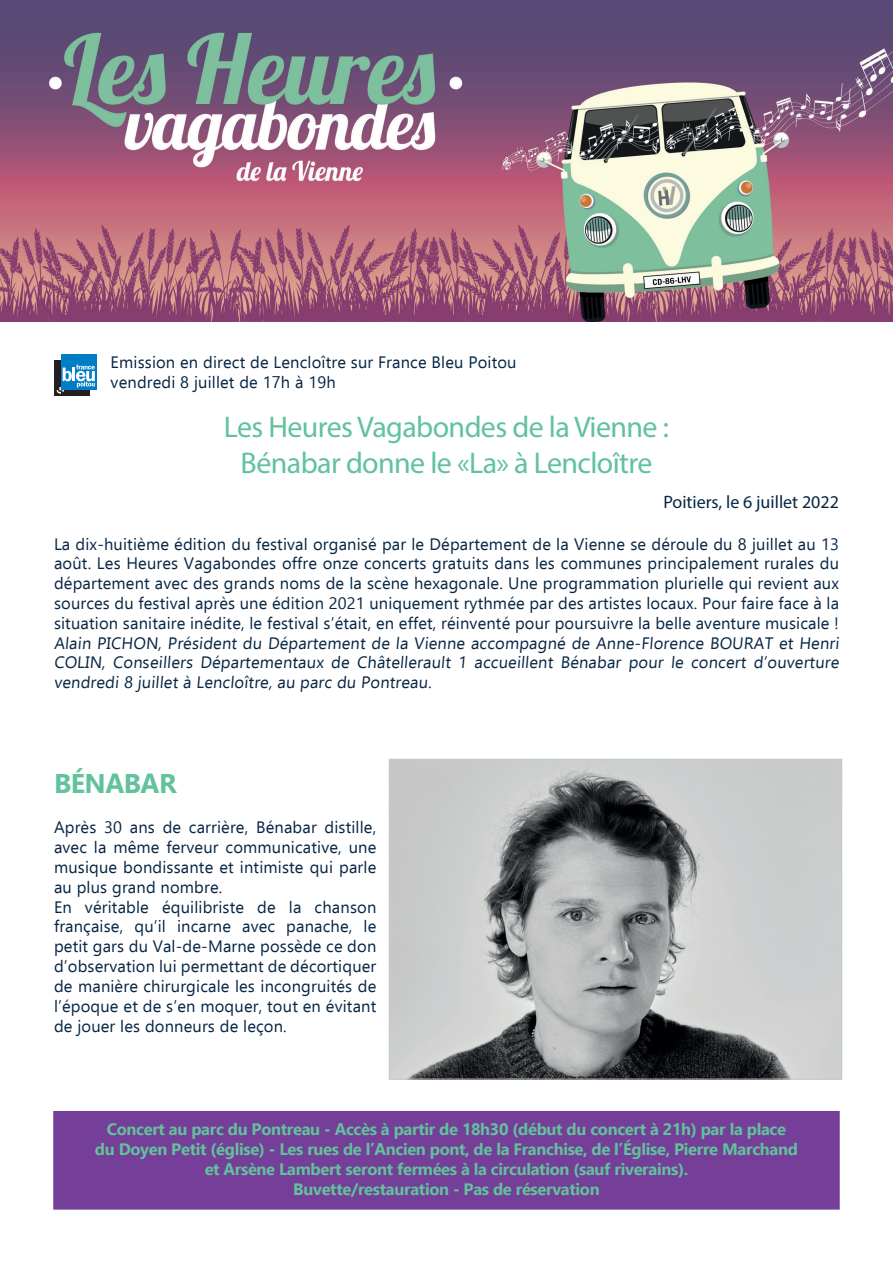
<style>
.page{position:relative;width:893px;height:1263px;background:#fff}
.page>*{position:absolute;margin:0;border:0;box-sizing:border-box;transform-origin:0 0}
.t1{font:30px/36px "Myriad Pro";letter-spacing:-.02em;color:#61c29c;text-align:center}
.t2{font:700 27px "Ebrima";letter-spacing:-.02em;color:#61c29c}
.t3{font:18px "Myriad Pro";color:#072644}
.t4{font:16.5px/19.8px "Ebrima";letter-spacing:.01em;color:#072644}
.t5{font:700 16.5px/19.8px "Ebrima";letter-spacing:-.02em;color:#61c29c;text-align:center}
</style>
<div class="page">
<img style="left:0;top:0;width:893px;height:321px">
<div style="left:54px;top:361px;width:36px;height:35px;background:#231f20"></div>
<div style="left:61px;top:354px;width:36px;height:35px;background:#007ec5"></div>
<svg style="left:57px;top:365px;width:38px;height:29px"></svg>
<img style="left:391px;top:761px;width:449px;height:316px">
<div style="left:389px;top:759px;width:453px;height:320px;border:1px solid #c7c8ca"></div>
<div style="left:53px;top:1111px;width:787px;height:98px;background:#753e98"></div>
<p class="t4" style="left:111px;top:351px;width:407px">Emission en direct de Lencloître sur France Bleu Poitou vendredi 8 juillet de 17h à 19h</p>
<h1 class="t1" style="left:224px;top:409px;width:446px">Les Heures Vagabondes de la Vienne :<br>Bénabar donne le «La» à Lencloître</h1>
<p class="t3" style="left:663px;top:491px;width:177px">Poitiers, le 6 juillet 2022</p>
<p class="t4" style="left:54px;top:533px;width:789px">La dix-huitième édition du festival organisé par le Département de la Vienne se déroule du 8 juillet au 13 août. Les Heures Vagabondes offre onze concerts gratuits dans les communes principalement rurales du département avec des grands noms de la scène hexagonale. Une programmation plurielle qui revient aux sources du festival après une édition 2021 uniquement rythmée par des artistes locaux. Pour faire face à la situation sanitaire inédite, le festival s’était, en effet, réinventé pour poursuivre la belle aventure musicale !<br>Alain PICHON, Président du Département de la Vienne accompagné de Anne-Florence BOURAT et Henri COLIN, Conseillers Départementaux de Châtellerault 1 accueillent Bénabar pour le concert d’ouverture vendredi 8 juillet à Lencloître, au parc du Pontreau.</p>
<h2 class="t2" style="left:54px;top:762px;width:124px">BÉNABAR</h2>
<p class="t4" style="left:54px;top:817px;width:324px">Après 30 ans de carrière, Bénabar distille, avec la même ferveur communicative, une musique bondissante et intimiste qui parle au plus grand nombre.<br>En véritable équilibriste de la chanson française, qu’il incarne avec panache, le petit gars du Val-de-Marne possède ce don d’observation lui permettant de décortiquer de manière chirurgicale les incongruités de l’époque et de s’en moquer, tout en évitant de jouer les donneurs de leçon.</p>
<p class="t5" style="left:95px;top:1118px;width:704px">Concert au parc du Pontreau - Accès à partir de 18h30 (début du concert à 21h) par la place du Doyen Petit (église) - Les rues de l’Ancien pont, de la Franchise, de l’Église, Pierre Marchand et Arsène Lambert seront fermées à la circulation (sauf riverains).<br>Buvette/restauration - Pas de réservation</p>
</div>
